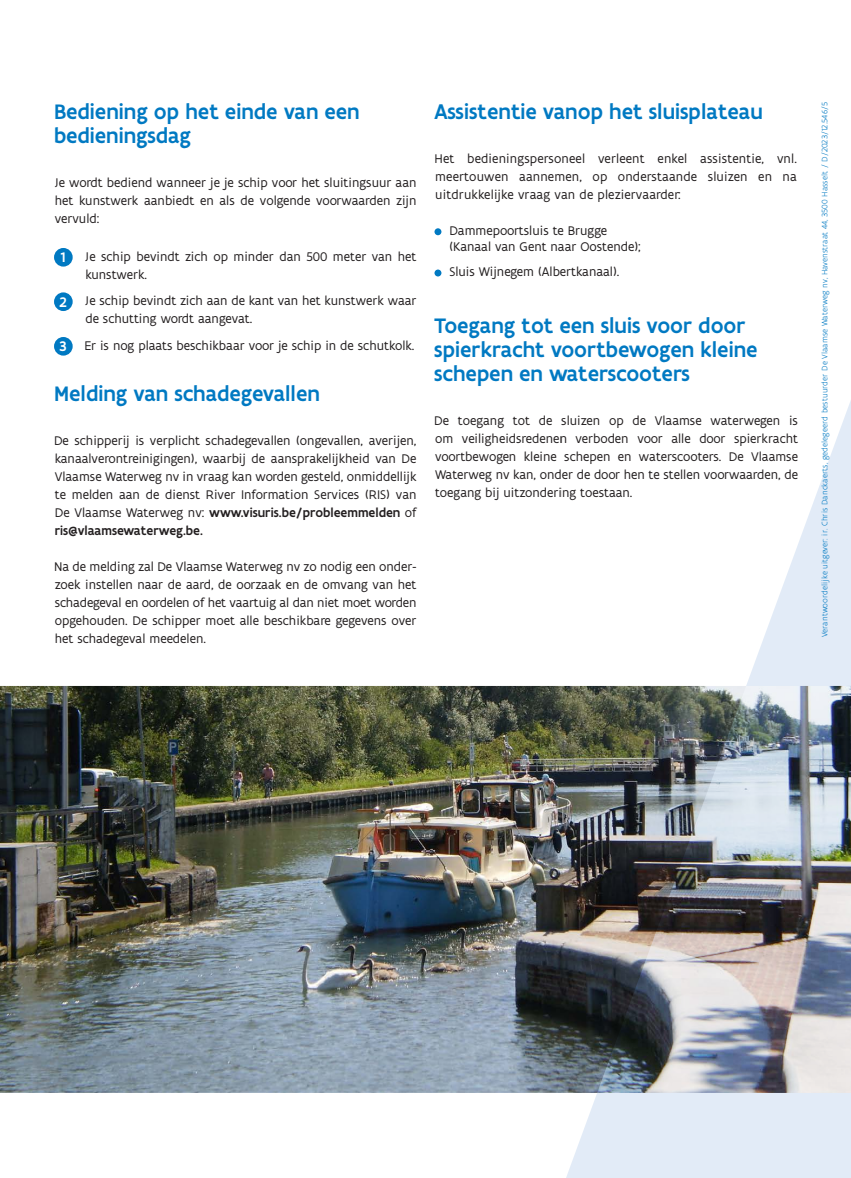
<style>
.page{position:relative;width:851px;height:1178px;background:#fff}
.page>*{position:absolute;margin:0;border:0;box-sizing:border-box;transform-origin:0 0}
.t1{font:500 22.5px/24px "Flanders Art Sans";color:#0079c2}
.t2{font:500 14.85px "Flanders Art Sans";color:#fff}
.t3{font:13.5px/18px "Flanders Art Sans";color:#231f20;text-align:justify}
.t4{font:300 8.55px "Flanders Art Sans";letter-spacing:.01em;color:#0079c2}
.s1{font-weight:500}
</style>
<div class="page">
<img style="left:0;top:686px;width:561px;height:407px">
<div style="left:434px;top:228px;width:7px;height:7px;background:#0079c2;border-radius:50%"></div>
<div style="left:434px;top:270px;width:7px;height:6px;background:#0079c2;border-radius:50%"></div>
<div style="left:54px;top:248px;width:19px;height:19px;background:#0079c2;border-radius:50%"></div>
<div style="left:54px;top:292px;width:19px;height:19px;background:#0079c2;border-radius:50%"></div>
<div style="left:54px;top:337px;width:19px;height:19px;background:#0079c2;border-radius:50%"></div>
<img style="left:561px;top:403px;width:289px;height:775px">
<h1 class="t1" style="left:54px;top:100px;width:307px">Bediening op het einde van een bedieningsdag</h1>
<h1 class="t1" style="left:434px;top:100px;width:330px">Assistentie vanop het sluisplateau</h1>
<p class="t3" style="left:54px;top:174px;width:364px">Je wordt bediend wanneer je je schip voor het sluitingsuur aan het kunstwerk aanbiedt en als de volgende voorwaarden zijn vervuld:</p>
<p class="t3" style="left:434px;top:150px;width:364px">Het bedieningspersoneel verleent enkel assistentie, vnl. meertouwen aannemen, op onderstaande sluizen en na uitdrukkelijke vraag van de pleziervaarder:</p>
<p class="t3" style="left:449px;top:222px;width:193px;line-height:16.2px">Dammepoortsluis te Brugge (Kanaal van Gent naar Oostende);</p>
<p class="t3" style="left:449px;top:262px;width:171px">Sluis Wijnegem (Albertkanaal).</p>
<p class="t3" style="left:85px;top:248px;width:333px">Je schip bevindt zich op minder dan 500 meter van het kunstwerk.</p>
<p class="t3" style="left:85px;top:292px;width:333px">Je schip bevindt zich aan de kant van het kunstwerk waar de schutting wordt aangevat.</p>
<p class="t3" style="left:85px;top:337px;width:331px">Er is nog plaats beschikbaar voor je schip in de schutkolk.</p>
<p class="t2" style="left:61px;top:248px;width:6px">1</p>
<p class="t2" style="left:59px;top:292px;width:9px">2</p>
<p class="t2" style="left:59px;top:337px;width:9px">3</p>
<h1 class="t1" style="left:434px;top:314px;width:325px">Toegang tot een sluis voor door spierkracht voortbewogen kleine schepen en waterscooters</h1>
<h1 class="t1" style="left:54px;top:382px;width:267px">Melding van schadegevallen</h1>
<p class="t3" style="left:54px;top:432px;width:364px">De schipperij is verplicht schadegevallen (ongevallen, averijen, kanaalverontreinigingen), waarbij de aansprakelijkheid van De Vlaamse Waterweg nv in vraag kan worden gesteld, onmiddellijk te melden aan de dienst River Information Services (RIS) van De Vlaamse Waterweg nv: <span class="s1">www.visuris.be/probleemmelden</span> of <span class="s1">ris@vlaamsewaterweg.be.</span></p>
<p class="t3" style="left:54px;top:558px;width:364px">Na de melding zal De Vlaamse Waterweg nv zo nodig een onder&shy;zoek instellen naar de aard, de oorzaak en de omvang van het schadegeval en oordelen of het vaartuig al dan niet moet worden opgehouden. De schipper moet alle beschikbare gegevens over het schadegeval meedelen.</p>
<p class="t3" style="left:434px;top:412px;width:365px">De toegang tot de sluizen op de Vlaamse waterwegen is om veiligheidsredenen verboden voor alle door spierkracht voortbewogen kleine schepen en waterscooters. De Vlaamse Waterweg nv kan, onder de door hen te stellen voorwaarden, de toegang bij uitzondering toestaan.</p>
<p class="t4" style="left:819px;top:637px;width:536px;rotate:-90deg">Verantwoordelijke uitgever: ir. Chris Danckaerts, gedelegeerd bestuurder De Vlaamse Waterweg nv, Havenstraat 44, 3500 Hasselt / D/2023/12.546/5</p>
</div>
